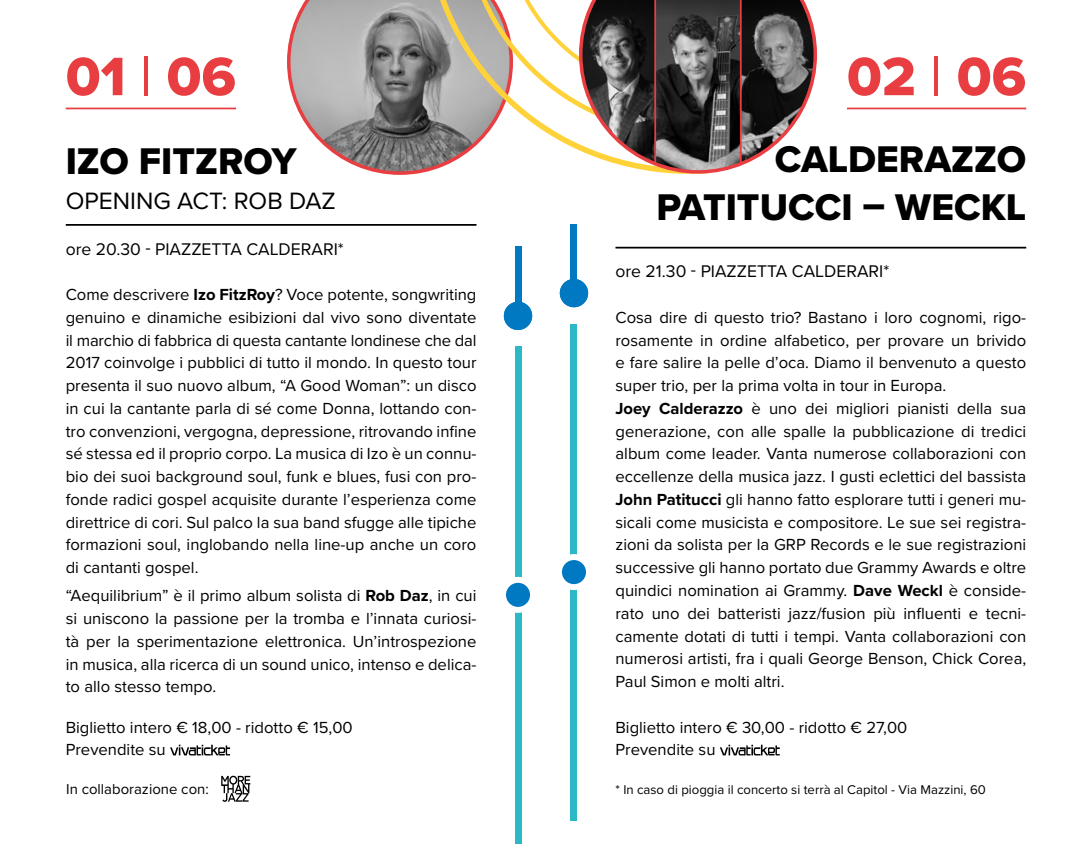
<style>
.page{position:relative;width:1092px;height:844px;background:#fff}
.page>*{position:absolute;margin:0;border:0;box-sizing:border-box;transform-origin:0 0}
.t1{font:56px "Proxima Nova Extrabld";color:#e83e41}
.t2{font:38.5px/47.2px "Proxima Nova Extrabld";color:#000;text-align:right}
.t3{font:24.5px "Proxima Nova";color:#000}
.t4{font:17.5px "Proxima Nova";color:#000}
.t5{font:16.62px/22.8px "Proxima Nova";color:#000}
.t6{font:14.88px "Proxima Nova";color:#000}
.t7{font:13.12px "Proxima Nova";color:#000}
.s1{font-family:"Proxima Nova";font-weight:500}
.s2{font-weight:700}
</style>
<div class="page">
<svg style="left:287px;top:0;width:130px;height:175px;background:#aba4a4"></svg>
<hr style="left:846px;top:108px;width:180px;height:1px;background:#e83e41">
<hr style="left:66px;top:108px;width:170px;height:1px;background:#e83e41">
<hr style="left:66px;top:224px;width:410px;height:2px;background:#000">
<svg style="left:170px;top:744px;width:60px;height:11px"></svg>
<svg style="left:720px;top:744px;width:59px;height:11px"></svg>
<hr style="left:615px;top:247px;width:411px;height:1px;background:#000">
<div style="left:515px;top:247px;width:6px;height:60px;background:#0079c2"></div>
<div style="left:515px;top:346px;width:6px;height:497px;background:#2cb8c7"></div>
<div style="left:570px;top:324px;width:7px;height:496px;background:#2cb8c7"></div>
<div style="left:570px;top:224px;width:7px;height:60px;background:#0079c2"></div>
<svg style="left:417px;top:0;width:162px;height:174px"></svg>
<svg style="left:579px;top:0;width:238px;height:174px;background:#695f5d"></svg>
<div style="left:504px;top:301px;width:28px;height:29px;background:#0079c2;border-radius:50%"></div>
<div style="left:559px;top:279px;width:29px;height:28px;background:#0079c2;border-radius:50%"></div>
<svg style="left:503px;top:579px;width:30px;height:30px"></svg>
<div style="left:500px;top:576px;width:36px;height:36px;border:6px solid #fff;border-radius:50%"></div>
<div style="left:559px;top:557px;width:30px;height:30px;background:#0079c2;border-radius:50%"></div>
<div style="left:556px;top:554px;width:36px;height:36px;border:6px solid #fff;border-radius:50%"></div>
<svg style="left:221px;top:775px;width:29px;height:26px"></svg>
<h1 class="t1" style="left:66px;top:35px;width:172px">01 <span class="s1">|</span> 06</h1>
<h1 class="t1" style="left:846px;top:35px;width:181px">02 <span class="s1">|</span> 06</h1>
<h2 class="t2" style="left:66px;top:137px;width:232px">IZO FITZROY</h2>
<h3 class="t3" style="left:66px;top:182px;width:271px">OPENING ACT: ROB DAZ</h3>
<p class="t4" style="left:66px;top:235px;width:279px">ore 20.30 - PIAZZETTA CALDERARI*</p>
<p class="t5" style="left:66px;top:282px;width:412px;text-align:justify">Come descrivere <span class="s2">Izo FitzRoy</span>? Voce potente, songwriting genuino e dinamiche esibizioni dal vivo sono diventate il marchio di fabbrica di questa cantante londinese che dal 2017 coinvolge i pubblici di tutto il mondo. In questo tour presenta il suo nuovo album, “A Good Woman”: un disco in cui la cantante parla di sé come Donna, lottando con&shy;tro convenzioni, vergogna, depressione, ritrovando infine sé stessa ed il proprio corpo. La musica di Izo è un connu&shy;bio dei suoi background soul, funk e blues, fusi con pro&shy;fonde radici gospel acquisite durante l’esperienza come direttrice di cori. Sul palco la sua band sfugge alle tipiche formazioni soul, inglobando nella line-up anche un coro di cantanti gospel.</p>
<p class="t5" style="left:66px;top:583px;width:412px;text-align:justify">“Aequilibrium” è il primo album solista di <span class="s2">Rob Daz</span>, in cui si uniscono la passione per la tromba e l’innata curiosi&shy;tà per la sperimentazione elettronica. Un’introspezione in musica, alla ricerca di un sound unico, intenso e delica&shy;to allo stesso tempo.</p>
<p class="t5" style="left:66px;top:714px;width:288px">Biglietto intero € 18,00 - ridotto € 15,00<br>Prevendite su</p>
<p class="t6" style="left:66px;top:777px;width:144px">In collaborazione con:</p>
<h2 class="t2" style="left:656px;top:135px;width:371px">CALDERAZZO<br>PATITUCCI – WECKL</h2>
<p class="t4" style="left:615px;top:258px;width:275px">ore 21.30 - PIAZZETTA CALDERARI*</p>
<p class="t5" style="left:615px;top:305px;width:412px">Cosa dire di questo trio? Bastano i loro cognomi, rigo&shy;rosamente in ordine alfabetico, per provare un brivido e fare salire la pelle d’oca. Diamo il benvenuto a questo super trio, per la prima volta in tour in Europa.<br><span class="s2">Joey Calderazzo</span> è uno dei migliori pianisti della sua generazione, con alle spalle la pubblicazione di tredici album come leader. Vanta numerose collaborazioni con eccellenze della musica jazz. I gusti eclettici del bassista <span class="s2">John Patitucci</span> gli hanno fatto esplorare tutti i generi mu&shy;sicali come musicista e compositore. Le sue sei registra&shy;zioni da solista per la GRP Records e le sue registrazioni successive gli hanno portato due Grammy Awards e oltre quindici nomination ai Grammy. <span class="s2">Dave Weckl</span> è conside&shy;rato uno dei batteristi jazz/fusion più influenti e tecni&shy;camente dotati di tutti i tempi. Vanta collaborazioni con numerosi artisti, fra i quali George Benson, Chick Corea, Paul Simon e molti altri.</p>
<p class="t5" style="left:615px;top:714px;width:293px">Biglietto intero € 30,00 - ridotto € 27,00<br>Prevendite su</p>
<p class="t7" style="left:615px;top:779px;width:372px">* In caso di pioggia il concerto si terrà al Capitol - Via Mazzini, 60</p>
</div>
